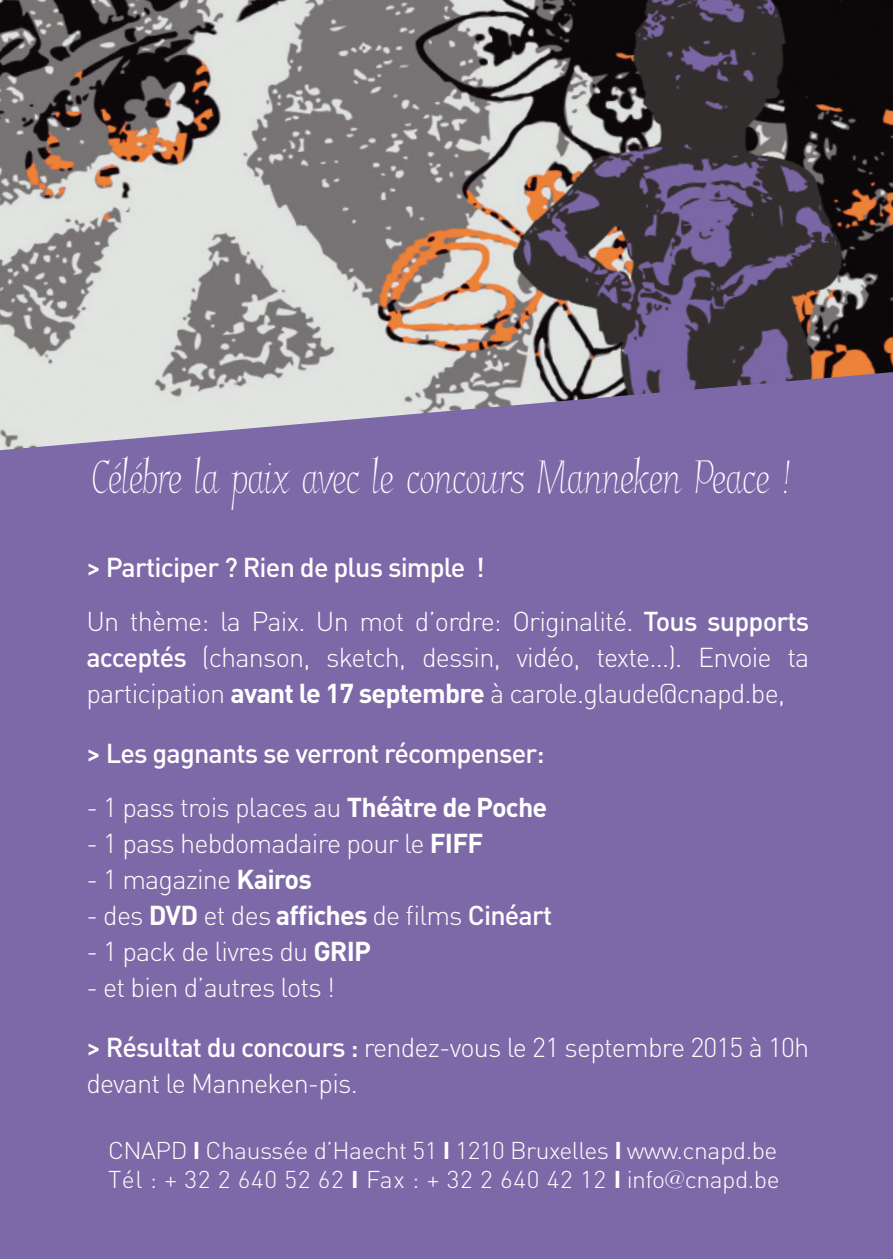
<style>
.page{position:relative;width:893px;height:1259px;background:#7d69a8}
.page>*{position:absolute;margin:0;border:0;box-sizing:border-box;transform-origin:0 0}
.t1{font:60px "Garineldo";letter-spacing:-.03em;color:#fff;scale:.8 1}
.t2{font:300 27px/36px "DIN";letter-spacing:-.03em;color:#fff}
.t3{font:500 27px/54px "DIN";letter-spacing:-.03em;color:#fff}
.t4{font:300 24px/28.8px "DIN";letter-spacing:-.02em;color:#fff}
.s1{font-weight:300}
.s2{font-weight:500}
.s3{font-weight:700}
.s4{font-family:"Didot";font-weight:400}
</style>
<div class="page">
<img style="left:0;top:0;width:893px;height:450px">
<h1 class="t1" style="left:90px;top:449px;width:875px">Célébre la paix avec le concours Manneken Peace !</h1>
<p class="t3" style="left:86px;top:539px;width:724px">&gt; Participer ? Rien de plus simple !<br><span class="s1">Un thème: la Paix. Un mot d’ordre: Originalité.</span> Tous supports</p>
<p class="t2" style="left:86px;top:639px;width:724px"><span class="s2">acceptés</span> (chanson, sketch, dessin, vidéo, texte...). Envoie ta participation <span class="s3">avant le 17 septembre</span> à carole.glaude@cnapd.be,</p>
<p class="t3" style="left:86px;top:725px;width:460px">&gt; Les gagnants se verront récompenser:</p>
<p class="t2" style="left:86px;top:789px;width:462px">- 1 pass trois places au <span class="s3">Théâtre de Poche</span></p>
<p class="t2" style="left:86px;top:825px;width:398px">- 1 pass hebdomadaire pour le <span class="s3">FIFF</span></p>
<p class="t2" style="left:86px;top:861px;width:227px">- 1 magazine <span class="s3">Kairos</span></p>
<p class="t2" style="left:86px;top:897px;width:467px">- des <span class="s3">DVD</span> et des <span class="s3">affiches</span> de films <span class="s2">Cinéart</span></p>
<p class="t2" style="left:86px;top:933px;width:286px">- 1 pack de livres du <span class="s3">GRIP</span></p>
<p class="t2" style="left:86px;top:969px;width:250px">- et bien d’autres lots !</p>
<p class="t2" style="left:86px;top:1029px;width:724px"><span class="s2">&gt; Résultat du concours :</span> rendez-vous le 21 septembre 2015 à 10h devant le Manneken-pis.</p>
<p class="t4" style="left:108px;top:1135px;width:673px">CNAPD <span class="s3">I</span> Chaussée d’Haecht 51 <span class="s3">I</span> 1210 Bruxelles <span class="s3">I</span> www.cnapd.be<br>Tél : + 32 2 640 52 62 <span class="s3">I</span> Fax : + 32 2 640 42 12 <span class="s3">I</span> info<span class="s4">@</span>cnapd.be</p>
</div>
